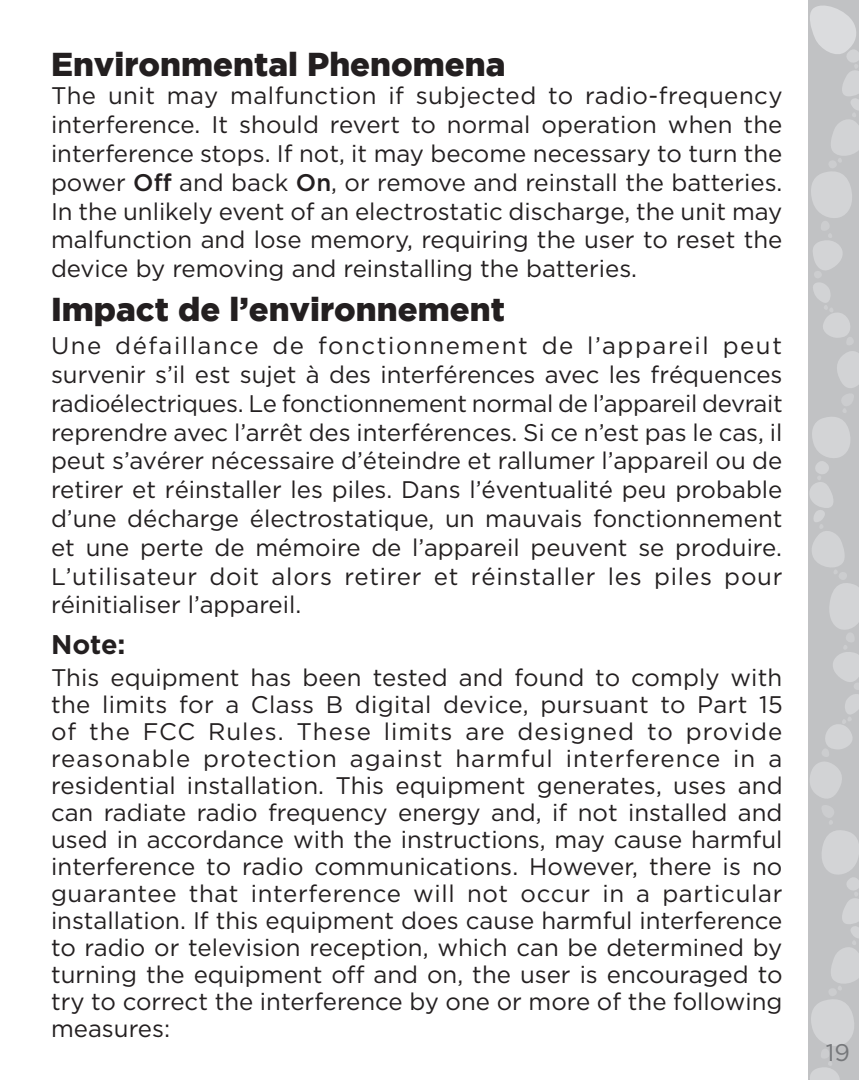
<style>
.page{position:relative;width:859px;height:1080px;background:#fff}
.page>*{position:absolute;margin:0;border:0;box-sizing:border-box;transform-origin:0 0}
.t1{font:900 33px "Gotham";color:#231f20}
.t2{font:700 27px "Gotham HTF";color:#231f20}
.t3{font:24px/28.8px "Gotham HTF";color:#231f20;text-align:justify}
.t4{font:24px "Gotham HTF";color:#76787b}
.s1{font-weight:500}
</style>
<div class="page">
<svg style="left:808px;top:0;width:51px;height:1080px;background:#c7c8ca"></svg>
<h1 class="t1" style="left:51px;top:45px;width:456px">Environmental Phenomena</h1>
<p class="t3" style="left:51px;top:81px;width:733px">The unit may malfunction if subjected to radio-frequency interference. It should revert to normal operation when the interference stops. If not, it may become necessary to turn the power <span class="s1">Off</span> and back <span class="s1">On</span>, or remove and reinstall the batteries.<br>In the unlikely event of an electrostatic discharge, the unit may malfunction and lose memory, requiring the user to reset the device by removing and reinstalling the batteries.</p>
<h1 class="t1" style="left:51px;top:290px;width:455px">Impact de l’environnement</h1>
<p class="t3" style="left:51px;top:331px;width:733px">Une défaillance de fonctionnement de l’appareil peut survenir s’il est sujet à des interférences avec les fréquences radioélectriques. Le fonctionnement normal de l’appareil devrait reprendre avec l’arrêt des interférences. Si ce n’est pas le cas, il peut s’avérer nécessaire d’éteindre et rallumer l’appareil ou de retirer et réinstaller les piles. Dans l’éventualité peu probable d’une décharge électrostatique, un mauvais fonctionnement et une perte de mémoire de l’appareil peuvent se produire.<br>L’utilisateur doit alors retirer et réinstaller les piles pour réinitialiser l’appareil.</p>
<p class="t2" style="left:51px;top:629px;width:76px">Note:</p>
<p class="t3" style="left:51px;top:663px;width:733px;line-height:27px">This equipment has been tested and found to comply with the limits for a Class B digital device, pursuant to Part 15 of the FCC Rules. These limits are designed to provide reasonable protection against harmful interference in a residential installation. This equipment generates, uses and can radiate radio frequency energy and, if not installed and used in accordance with the instructions, may cause harmful interference to radio communications. However, there is no guarantee that interference will not occur in a particular installation. If this equipment does cause harmful interference to radio or television reception, which can be determined by turning the equipment off and on, the user is encouraged to try to correct the interference by one or more of the following measures:</p>
<p class="t4" style="left:826px;top:1039px;width:26px">19</p>
</div>
